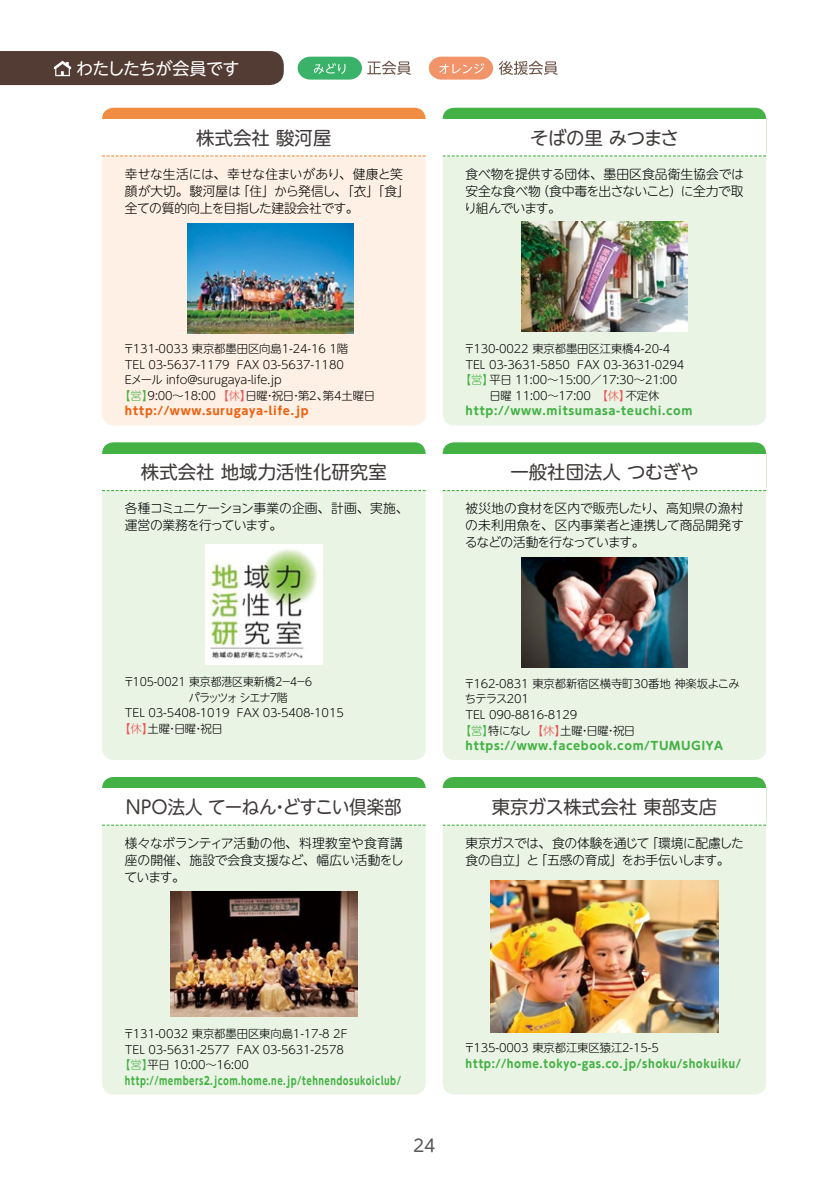
<style>
.page{position:relative;width:840px;height:1191px;background:#fff}
.page>*{position:absolute;margin:0;border:0;box-sizing:border-box;transform-origin:0 0}
.t1{font:18.4px "UD Shin M Go Pro";color:#3e3a39}
.t2{font:18.4px "UD Shin M Go Pro";letter-spacing:-.035em;color:#3e3a39;scale:.95 1}
.t3{font:18.4px "UD Shin M Go Pro";letter-spacing:-.03em;color:#3e3a39}
.t4{font:17px "UD Shin M Go Pro";letter-spacing:-.035em;color:#fff}
.t5{font:17px "UD Shin M Go Pro";color:#595757}
.t6{font:300 12.8px/17px "UD Shin M Go Pro";letter-spacing:-.02em;color:#000;text-align:justify}
.t7{font:300 12.8px/17px "UD Shin M Go Pro";letter-spacing:-.05em;color:#000}
.t8{font:300 11.4px "UD Shin M Go Pro";letter-spacing:-.01em;color:#000}
.t9{font:700 11.4px "UD Shin M Go Pro";letter-spacing:.05em;color:#44b145}
.t10{font:700 11.4px "UD Shin M Go Pro";letter-spacing:.05em;color:#44b145;scale:.76 1}
.t11{font:700 11.4px "UD Shin M Go Pro";letter-spacing:.05em;color:#44b145;scale:.92 1}
.t12{font:700 11.4px "UD Shin M Go Pro";letter-spacing:.05em;color:#eb6112}
.t13{font:300 11.4px "UD Shin M Go Pro";letter-spacing:-.01em;color:#000;scale:.96 1}
.t14{font:300 11.4px "UD Shin M Go Pro";letter-spacing:-.035em;color:#000}
.t15{font:300 11.4px "UD Shin M Go Pro";letter-spacing:-.15em;color:#000;scale:.96 1}
.t16{font:300 11.4px "UD Shin M Go Pro";letter-spacing:-.065em;color:#000}
.s1{color:#44b145}
.s2{color:#ea5452}
</style>
<div class="page">
<div style="left:102px;top:442px;width:323px;height:318px;background:#eaf4e5;border-radius:11px"></div>
<div style="left:102px;top:777px;width:323px;height:317px;background:#eaf4e5;border-radius:11px"></div>
<div style="left:442px;top:108px;width:323px;height:317px;background:#eaf4e5;border-radius:11px"></div>
<div style="left:442px;top:442px;width:323px;height:318px;background:#eaf4e5;border-radius:11px"></div>
<div style="left:442px;top:777px;width:323px;height:317px;background:#eaf4e5;border-radius:11px"></div>
<svg style="left:102px;top:442px;width:323px;height:49px;background:#d0ebd0"></svg>
<svg style="left:102px;top:777px;width:323px;height:48px;background:#d3ecd4"></svg>
<svg style="left:442px;top:108px;width:323px;height:48px;background:#d3ecd3"></svg>
<svg style="left:442px;top:442px;width:323px;height:49px;background:#d0ebd0"></svg>
<svg style="left:442px;top:777px;width:323px;height:48px;background:#d3ecd4"></svg>
<img style="left:205px;top:544px;width:117px;height:121px">
<img style="left:170px;top:892px;width:187px;height:124px">
<img style="left:521px;top:221px;width:166px;height:110px">
<img style="left:521px;top:557px;width:165px;height:110px">
<img style="left:490px;top:880px;width:228px;height:152px">
<div style="left:102px;top:108px;width:323px;height:317px;background:#fef0e4;border-radius:11px"></div>
<svg style="left:297px;top:57px;width:113px;height:23px"></svg>
<svg style="left:428px;top:57px;width:129px;height:23px"></svg>
<div style="left:0;top:51px;width:283px;height:34px;background:#533c34"></div>
<img style="left:187px;top:224px;width:166px;height:110px">
<svg style="left:102px;top:108px;width:323px;height:48px;background:#fbe4d2"></svg>
<h2 class="t4" style="left:42px;top:55px;width:199px">　　わたしたちが会員です</h2>
<h1 class="t1" style="left:196px;top:123px;width:137px">株式会社 駿河屋</h1>
<p class="t6" style="left:125px;top:164px;width:286px;text-align:left">幸せな生活には、幸せな住まいがあり、健康と笑顔が大切。駿河屋は「住」から発信し、「衣」「食」全ての質的向上を目指した建設会社です。</p>
<h1 class="t3" style="left:530px;top:123px;width:150px">そばの里 みつまさ</h1>
<p class="t6" style="left:464px;top:164px;width:281px">食べ物を提供する団体、墨田区食品衛生協会では安全な食べ物（食中毒を出さないこと）に全力で取り組んでいます。</p>
<p class="t8" style="left:123px;top:339px;width:226px">〒131-0033 東京都墨田区向島1-24-16 1階</p>
<p class="t8" style="left:125px;top:355px;width:220px">TEL 03-5637-1179 FAX 03-5637-1180</p>
<p class="t8" style="left:125px;top:371px;width:158px">Eメール info@surugaya-life.jp</p>
<p class="t8" style="left:119px;top:386px;width:257px"><span class="s1">【営】</span>9:00～18:00 <span class="s2">【休】</span>日曜・祝日・第2、第4土曜日</p>
<p class="t12" style="left:125px;top:402px;width:185px">http://www.surugaya-life.jp</p>
<p class="t8" style="left:463px;top:339px;width:208px">〒130-0022 東京都墨田区江東橋4-20-4</p>
<p class="t8" style="left:465px;top:355px;width:220px">TEL 03-3631-5850 FAX 03-3631-0294</p>
<p class="t8" style="left:459px;top:371px;width:219px"><span class="s1">【営】</span>平日 11:00～15:00／17:30～21:00</p>
<p class="t8" style="left:489px;top:386px;width:171px">日曜 11:00～17:00　<span class="s2">【休】</span>不定休</p>
<p class="t9" style="left:465px;top:402px;width:228px">http://www.mitsumasa-teuchi.com</p>
<h1 class="t1" style="left:141px;top:457px;width:247px">株式会社 地域力活性化研究室</h1>
<h1 class="t1" style="left:510px;top:457px;width:190px">一般社団法人 つむぎや</h1>
<p class="t7" style="left:125px;top:499px;width:285px">各種コミュニケーション事業の企画、計画、実施、運営の業務を行っています。</p>
<p class="t6" style="left:464px;top:499px;width:280px">被災地の食材を区内で販売したり、高知県の漁村の未利用魚を、区内事業者と連携して商品開発するなどの活動を行なっています。</p>
<p class="t13" style="left:123px;top:672px;width:200px">〒105-0021 東京都港区東新橋２－４－６</p>
<p class="t15" style="left:189px;top:688px;width:104px">パラッツォ シエナ７階</p>
<p class="t8" style="left:125px;top:704px;width:220px">TEL 03-5408-1019 FAX 03-5408-1015</p>
<p class="t8" style="left:119px;top:719px;width:105px"><span class="s2">【休】</span>土曜・日曜・祝日</p>
<p class="t8" style="left:463px;top:674px;width:277px">〒162-0831 東京都新宿区横寺町30番地 神楽坂よこみ</p>
<p class="t16" style="left:464px;top:690px;width:66px">ちテラス201</p>
<p class="t8" style="left:465px;top:705px;width:113px">TEL 090-8816-8129</p>
<p class="t14" style="left:459px;top:721px;width:177px"><span class="s1">【営】</span>特になし <span class="s2">【休】</span>土曜・日曜・祝日</p>
<p class="t9" style="left:465px;top:736px;width:259px">https://www.facebook.com/TUMUGIYA</p>
<h1 class="t2" style="left:125px;top:792px;width:293px">ＮＰＯ法人 てーねん・どすこい倶楽部</h1>
<h1 class="t1" style="left:491px;top:792px;width:227px">東京ガス株式会社 東部支店</h1>
<p class="t6" style="left:124px;top:833px;width:280px">様々なボランティア活動の他、料理教室や食育講座の開催、施設で会食支援など、幅広い活動をしています。</p>
<p class="t6" style="left:465px;top:833px;width:280px">東京ガスでは、食の体験を通じて「環境に配慮した食の自立」と「五感の育成」をお手伝いします。</p>
<p class="t8" style="left:123px;top:1024px;width:226px">〒131-0032 東京都墨田区東向島1-17-8 2F</p>
<p class="t8" style="left:125px;top:1040px;width:220px">TEL 03-5631-2577 FAX 03-5631-2578</p>
<p class="t8" style="left:119px;top:1055px;width:131px"><span class="s1">【営】</span>平日 10:00～16:00</p>
<p class="t10" style="left:125px;top:1071px;width:365px">http://members2.jcom.home.ne.jp/tehnendosukoiclub/</p>
<h2 class="t5" style="left:413px;top:1131px;width:24px">24</h2>
<p class="t8" style="left:463px;top:1038px;width:197px">〒135-0003 東京都江東区猿江2-15-5</p>
<p class="t11" style="left:465px;top:1054px;width:301px">http://home.tokyo-gas.co.jp/shoku/shokuiku/</p>
</div>
